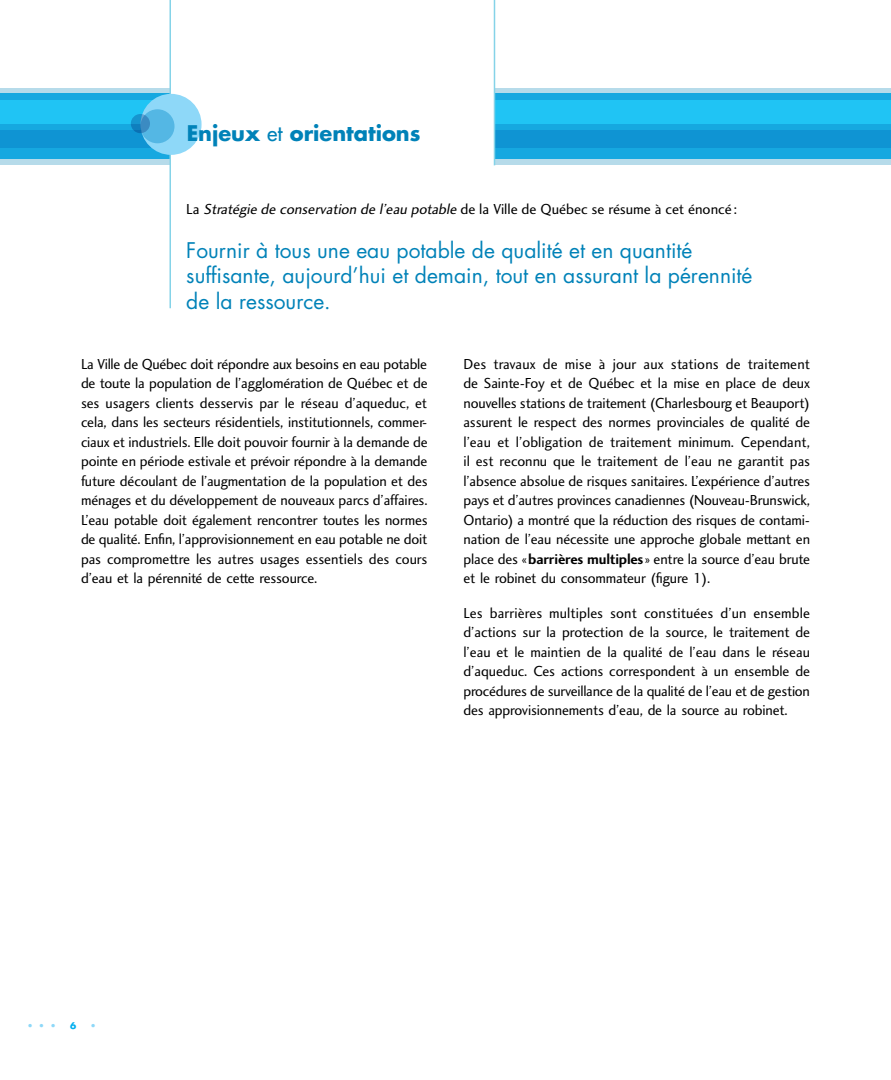
<style>
.page{position:relative;width:891px;height:1080px;background:#fff}
.page>*{position:absolute;margin:0;border:0;box-sizing:border-box;transform-origin:0 0}
.t1{font:21px/25.5px "Futura";color:#0082b8}
.t2{font:700 21px "Futura";color:#0082b8}
.t3{font:15px/19.5px "Charlotte Sans Book Plain";letter-spacing:-.01em;color:#000;text-align:justify}
.t4{font:700 9px "Futura";color:#8ed8f8}
.t5{font:700 9px "Futura";color:#00aeef}
.s1{font-weight:400}
.s2{font-style:italic}
.s3{font-family:"Charlotte Sans Bold Plain"}
</style>
<div class="page">
<div style="left:0;top:93px;width:891px;height:66px;background:#20c4f4"></div>
<svg style="left:0;top:124px;width:891px;height:41px;background:#40b5e2"></svg>
<svg style="left:0;top:88px;width:891px;height:12px;background:#59bde4"></svg>
<div style="left:0;top:130px;width:891px;height:18px;background:#0f94d3"></div>
<div style="left:171px;top:69px;width:323px;height:105px;background:#fff"></div>
<hr style="left:494px;top:0;width:1px;height:165px;background:#85d3e8">
<hr style="left:170px;top:0;width:1px;height:308px;background:#85d3e8">
<div style="left:141px;top:94px;width:61px;height:61px;background:#8ed8f8;border-radius:50%"></div>
<div style="left:140px;top:109px;width:35px;height:34px;background:#54b7e4;border-radius:50%"></div>
<svg style="left:131px;top:114px;width:19px;height:19px"></svg>
<h1 class="t2" style="left:187px;top:119px;width:235px">Enjeux <span class="s1">et</span> orientations</h1>
<p class="t3" style="left:186px;top:199px;width:552px">La <span class="s2">Stratégiedeconservationdel’eaupotable</span>d e l a Vi l l e d e Q u é b e c s e ré s u m e à cet é n o n cé :</p>
<h1 class="t1" style="left:186px;top:237px;width:568px">Fournir à tous une eau potable de qualité et en quantité suffisante, aujourd’hui et demain, tout en assurant la pérennité de la ressource.</h1>
<p class="t3" style="left:81px;top:354px;width:348px">La Ville de Québec doit répondre aux besoins en eau potable de toute la population de l’agglomération de Québec et de ses usagers clients desservis par le réseau d’aqueduc, et cela, dans les secteurs résidentiels, institutionnels, commer&shy;ciaux et industriels. Elle doit pouvoir fournir à la demande de pointe en période estivale et prévoir répondre à la demande future découlant de l’augmentation de la population et des ménages et du développement de nouveaux parcs d’affaires.<br>L’eau potable doit également rencontrer toutes les normes de qualité. Enfin, l’approvisionnement en eau potable ne doit pas compromettre les autres usages essentiels des cours d’eau et la pérennité de cette ressource.</p>
<p class="t3" style="left:463px;top:354px;width:348px">Des travaux de mise à jour aux stations de traitement de Sainte-Foy et de Québec et la mise en place de deux nouvelles stations de traitement (Charlesbourg et Beauport) assurent le respect des normes provinciales de qualité de l’eau et l’obligation de traitement minimum. Cependant, il est reconnu que le traitement de l’eau ne garantit pas l’absence absolue de risques sanitaires. L’expérience d’autres pays et d’autres provinces canadiennes (Nouveau-Brunswick, Ontario) a montré que la réduction des risques de contami&shy;nation de l’eau nécessite une approche globale mettant en place des «<span class="s3">barrières multiples</span>» entre la source d’eau brute et le robinet du consommateur (figure 1).</p>
<p class="t3" style="left:463px;top:603px;width:348px">Les barrières multiples sont constituées d’un ensemble d’actions sur la protection de la source, le traitement de l’eau et le maintien de la qualité de l’eau dans le réseau d’aqueduc. Ces actions correspondent à un ensemble de procédures de surveillance de la qualité de l’eau et de gestion des approvisionnements d’eau, de la source au robinet.</p>
<p class="t4" style="left:27px;top:1019px;width:31px">•••</p>
<p class="t5" style="left:70px;top:1019px;width:8px">6</p>
<p class="t4" style="left:90px;top:1019px;width:8px">•</p>
</div>
